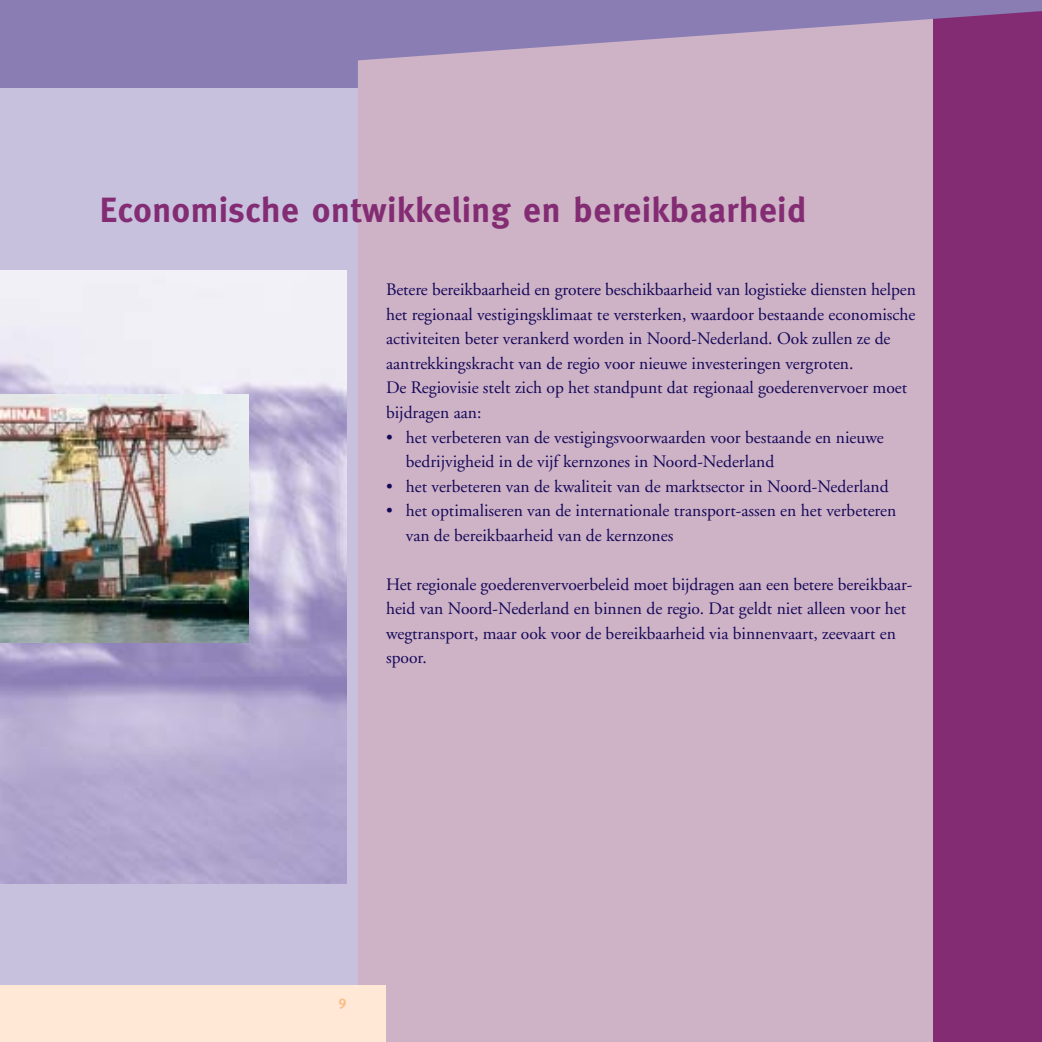
<style>
.page{position:relative;width:1042px;height:1042px;background:#fff}
.page>*{position:absolute;margin:0;border:0;box-sizing:border-box;transform-origin:0 0}
.t1{font:700 35px "Meta";letter-spacing:.02em;color:#832c73}
.t2{font:17.5px/24.5px "Adobe Garamond";color:#140858}
.t3{font:700 14px "Meta";color:#fcbc86}
</style>
<div class="page">
<div style="left:0;top:0;width:1041px;height:1041px;background:#ceb2c6"></div>
<div style="left:933px;top:0;width:108px;height:1041px;background:#832c73"></div>
<svg style="left:0;top:0;width:1041px;height:88px;fill:#8a7db4"></svg>
<div style="left:0;top:88px;width:358px;height:953px;background:#c7c1dd"></div>
<div style="left:0;top:985px;width:386px;height:56px;background:#ffe8d5"></div>
<img style="left:0;top:271px;width:346px;height:612px">
<img style="left:0;top:394px;width:249px;height:248px">
<h1 class="t1" style="left:100px;top:197px;width:708px">Economische ontwikkeling en bereikbaarheid</h1>
<p class="t2" style="left:386px;top:279px;width:531px">Betere bereikbaarheid en grotere beschikbaarheid van logistieke diensten helpen het regionaal vestigingsklimaat te versterken, waardoor bestaande economische activiteiten beter verankerd worden in Noord-Nederland. Ook zullen ze de aantrekkingskracht van de regio voor nieuwe investeringen vergroten.<br>De Regiovisie stelt zich op het standpunt dat regionaal goederenvervoer moet bijdragen aan:</p>
<p class="t2" style="left:406px;top:426px;width:479px;text-indent:-20px">• het verbeteren van de vestigingsvoorwaarden voor bestaande en nieuwe bedrijvigheid in de vijf kernzones in Noord-Nederland</p>
<p class="t2" style="left:386px;top:475px;width:504px">• het verbeteren van de kwaliteit van de marktsector in Noord-Nederland</p>
<p class="t2" style="left:406px;top:500px;width:492px;text-indent:-20px">• het optimaliseren van de internationale transport-assen en het verbeteren van de bereikbaarheid van de kernzones</p>
<p class="t2" style="left:386px;top:573px;width:527px">Het regionale goederenvervoerbeleid moet bijdragen aan een betere bereikbaar&shy;heid van Noord-Nederland en binnen de regio. Dat geldt niet alleen voor het wegtransport, maar ook voor de bereikbaarheid via binnenvaart, zeevaart en spoor.</p>
<p class="t3" style="left:339px;top:996px;width:9px">9</p>
</div>
